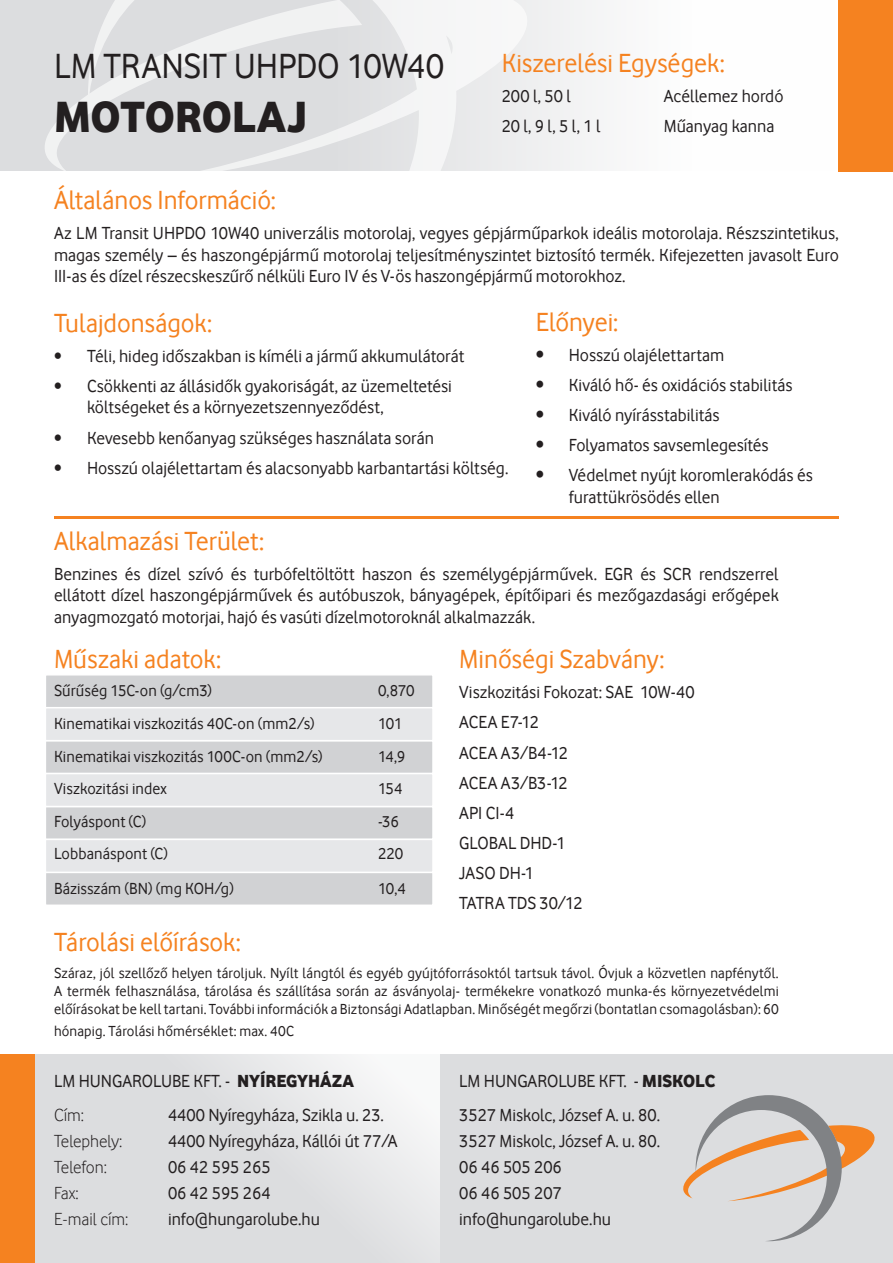
<style>
.page{position:relative;width:893px;height:1263px;background:#fff}
.page>*{position:absolute;margin:0;border:0;box-sizing:border-box;transform-origin:0 0}
.t1{font:45px "Vodafone Ex B";letter-spacing:-.005em;color:#231f20}
.t2{font:36px "Vodafone Rg";color:#231f20}
.t3{font:27px "Vodafone Rg";color:#f58220}
.t4{font:18px/30.2px "Vodafone Rg";color:#231f20}
.t5{font:18px "Vodafone Lt";color:#231f20}
.t6{font:16.5px "Vodafone Rg";letter-spacing:.005em;color:#231f20}
.t7{font:15px/18px "Vodafone Rg";letter-spacing:.01em;color:#231f20;text-align:justify}
.s1{font-size:16.5px}
.s2{font-family:"Vodafone Ex B"}
</style>
<div class="page">
<div style="left:34px;top:1054px;width:859px;height:209px;background:#dcdddf"></div>
<div style="left:0;top:1054px;width:34px;height:209px;background:#f58220"></div>
<div style="left:139px;top:1052px;width:300px;height:211px;background:linear-gradient(to right,#d8d9db,#efeff0)"></div>
<svg style="left:683px;top:1095px;width:192px;height:146px"></svg>
<svg style="left:0;top:0;width:596px;height:171px;fill:#f0f0f1"></svg>
<svg style="left:41px;top:0;width:491px;height:171px;fill:#dddee0"></svg>
<div style="left:839px;top:0;width:54px;height:171px;background:#f58220"></div>
<div style="left:45px;top:674px;width:389px;height:34px;background:#d1d2d4;border:2px solid #fff"></div>
<div style="left:45px;top:740px;width:389px;height:34px;background:#d1d2d4;border:2px solid #fff"></div>
<div style="left:45px;top:806px;width:389px;height:34px;background:#d1d2d4;border:2px solid #fff"></div>
<div style="left:45px;top:871px;width:389px;height:35px;background:#d1d2d4;border:2px solid #fff"></div>
<div style="left:45px;top:707px;width:389px;height:34px;background:#e6e7e9;border:2px solid #fff"></div>
<div style="left:45px;top:773px;width:389px;height:34px;background:#e6e7e9;border:2px solid #fff"></div>
<div style="left:45px;top:839px;width:389px;height:34px;background:#e6e7e9;border:2px solid #fff"></div>
<hr style="left:54px;top:517px;width:785px;height:2px;background:#f58220">
<h2 class="t2" style="left:54px;top:46px;width:392px">LM TRANSIT UHPDO 10W40</h2>
<h1 class="t1" style="left:54px;top:89px;width:255px">MOTOROLAJ</h1>
<h3 class="t3" style="left:502px;top:48px;width:225px">Kiszerelési Egységek:</h3>
<p class="t4" style="left:502px;top:81px;width:71px">200 l, 50 l</p>
<p class="t4" style="left:664px;top:81px;width:121px">Acéllemez hordó</p>
<p class="t4" style="left:502px;top:111px;width:100px">20 l, 9 l, 5 l, 1 l</p>
<p class="t4" style="left:664px;top:111px;width:112px">Műanyag kanna</p>
<h3 class="t3" style="left:54px;top:185px;width:223px">Általános Információ:</h3>
<p class="t4" style="left:54px;top:222px;width:786px;line-height:21.6px;text-align:justify">Az LM Transit UHPDO 10W40 univerzális motorolaj, vegyes gépjárműparkok ideális motorolaja. Részszintetikus, magas személy – és haszongépjármű motorolaj teljesítményszintet biztosító termék. Kifejezetten javasolt Euro III-as és dízel részecskeszűrő nélküli Euro IV és V-ös haszongépjármű motorokhoz.</p>
<h3 class="t3" style="left:54px;top:307px;width:160px">Tulajdonságok:</h3>
<p class="t4" style="left:54px;top:341px;width:412px"><span class="s1">•</span> Téli, hideg időszakban is kíméli a jármű akkumulátorát</p>
<p class="t4" style="left:87px;top:375px;width:366px;line-height:21.6px;text-indent:-33px"><span class="s1">•</span> Csökkenti az állásidők gyakoriságát, az üzemeltetési költségeket és a környezetszennyeződést,</p>
<p class="t4" style="left:54px;top:422px;width:381px"><span class="s1">•</span> Kevesebb kenőanyag szükséges használata során</p>
<p class="t4" style="left:54px;top:452px;width:456px"><span class="s1">•</span> Hosszú olajélettartam és alacsonyabb karbantartási költség.</p>
<h3 class="t3" style="left:536px;top:306px;width:84px">Előnyei:</h3>
<p class="t4" style="left:536px;top:340px;width:190px">• Hosszú olajélettartam</p>
<p class="t4" style="left:536px;top:370px;width:258px">• Kiváló hő- és oxidációs stabilitás</p>
<p class="t4" style="left:536px;top:400px;width:185px">• Kiváló nyírásstabilitás</p>
<p class="t4" style="left:536px;top:430px;width:234px">• Folyamatos savsemlegesítés</p>
<p class="t4" style="left:569px;top:464px;width:245px;line-height:21.6px;text-indent:-33px">• Védelmet nyújt koromlerakódás és furattükrösödés ellen</p>
<h3 class="t3" style="left:54px;top:525px;width:212px">Alkalmazási Terület:</h3>
<p class="t4" style="left:54px;top:563px;width:726px;line-height:21.6px;text-align:justify">Benzines és dízel szívó és turbófeltöltött haszon és személygépjárművek. EGR és SCR rendszerrel ellátott dízel haszongépjárművek és autóbuszok, bányagépek, építőipari és mezőgazdasági erőgépek anyagmozgató motorjai, hajó és vasúti dízelmotoroknál alkalmazzák.</p>
<h3 class="t3" style="left:54px;top:644px;width:169px">Műszaki adatok:</h3>
<p class="t6" style="left:54px;top:681px;width:160px">Sűrűség 15C-on (g/cm3)</p>
<p class="t6" style="left:378px;top:681px;width:38px">0,870</p>
<p class="t6" style="left:54px;top:714px;width:262px">Kinematikai viszkozitás 40C-on (mm2/s)</p>
<p class="t6" style="left:378px;top:714px;width:26px">101</p>
<p class="t6" style="left:54px;top:747px;width:270px">Kinematikai viszkozitás 100C-on (mm2/s)</p>
<p class="t6" style="left:378px;top:747px;width:29px">14,9</p>
<p class="t6" style="left:54px;top:779px;width:114px">Viszkozitási index</p>
<p class="t6" style="left:378px;top:779px;width:26px">154</p>
<p class="t6" style="left:54px;top:812px;width:94px">Folyáspont (C)</p>
<p class="t6" style="left:378px;top:812px;width:22px">-36</p>
<p class="t6" style="left:54px;top:844px;width:116px">Lobbanáspont (C)</p>
<p class="t6" style="left:378px;top:844px;width:27px">220</p>
<p class="t6" style="left:54px;top:879px;width:181px">Bázisszám (BN) (mg KOH/g)</p>
<p class="t6" style="left:378px;top:879px;width:29px">10,4</p>
<h3 class="t3" style="left:54px;top:927px;width:188px">Tárolási előírások:</h3>
<p class="t7" style="left:54px;top:964px;width:726px">Száraz, jól szellőző helyen tároljuk. Nyílt lángtól és egyéb gyújtóforrásoktól tartsuk távol. Óvjuk a közvetlen napfénytől.<br>A termék felhasználása, tárolása és szállítása során az ásványolaj- termékekre vonatkozó munka-és környezetvédelmi előírásokat be kell tartani. További információk a Biztonsági Adatlapban. Minőségét megőrzi (bontatlan csomagolásban): 60</p>
<p class="t7" style="left:54px;top:1021px;width:242px">hónapig. Tárolási hőmérséklet: max. 40C</p>
<h3 class="t3" style="left:459px;top:644px;width:207px">Minőségi Szabvány:</h3>
<p class="t4" style="left:459px;top:677px;width:237px">Viszkozitási Fokozat: SAE 10W-40<br>ACEA E7-12<br>ACEA A3/B4-12<br>ACEA A3/B3-12<br>API CI-4<br>GLOBAL DHD-1<br>JASO DH-1<br>TATRA TDS 30/12</p>
<p class="t4" style="left:54px;top:1066px;width:301px">LM HUNGAROLUBE KFT. - <span class="s2">NYÍREGYHÁZA</span></p>
<p class="t5" style="left:54px;top:1105px;width:31px">Cím:</p>
<p class="t4" style="left:168px;top:1100px;width:217px">4400 Nyíregyháza, Szikla u. 23.</p>
<p class="t5" style="left:54px;top:1131px;width:70px">Telephely:</p>
<p class="t4" style="left:168px;top:1126px;width:231px">4400 Nyíregyháza, Kállói út 77/A</p>
<p class="t5" style="left:54px;top:1157px;width:54px">Telefon:</p>
<p class="t4" style="left:168px;top:1152px;width:104px">06 42 595 265</p>
<p class="t5" style="left:54px;top:1182px;width:26px">Fax:</p>
<p class="t4" style="left:168px;top:1177px;width:104px">06 42 595 264</p>
<p class="t5" style="left:54px;top:1208px;width:76px">E-mail cím:</p>
<p class="t4" style="left:168px;top:1203px;width:153px">info@hungarolube.hu</p>
<p class="t4" style="left:459px;top:1063px;width:258px;line-height:34.3px">LM HUNGAROLUBE KFT. - <span class="s2">MISKOLC<br></span>3527 Miskolc, József A. u. 80.</p>
<p class="t4" style="left:459px;top:1128px;width:202px;line-height:25.8px">3527 Miskolc, József A. u. 80.<br>06 46 505 206<br>06 46 505 207 info@hungarolube.hu</p>
</div>
